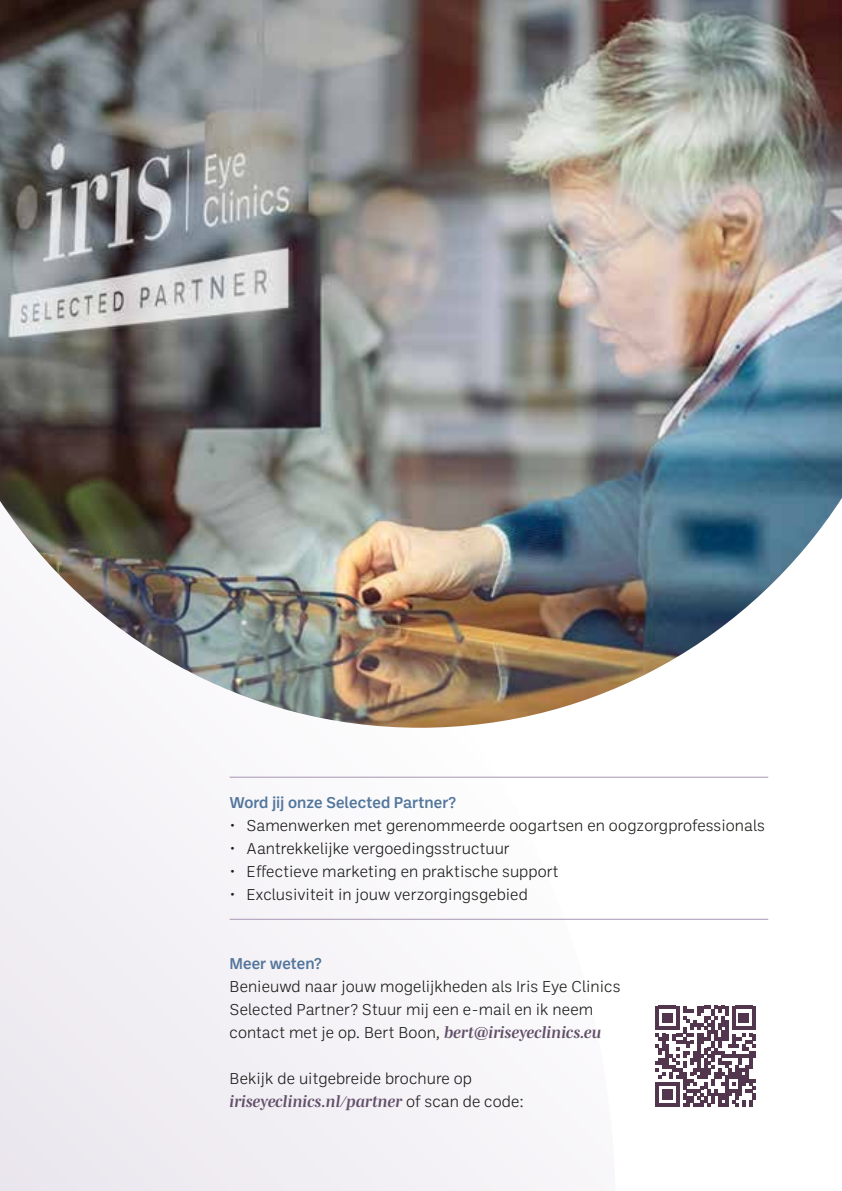
<style>
.page{position:relative;width:842px;height:1191px;background:#fff}
.page>*{position:absolute;margin:0;border:0;box-sizing:border-box;transform-origin:0 0}
.t1{font:300 16px/23px "Ballinger";color:#1d1d1b}
.t2{font:italic 700 16px "Mencken Std";color:#63506a}
.t3{font:500 16px "Ballinger";color:#53769c}
.s1{font-family:"Mencken Std";font-weight:700;font-style:italic;color:#63506a}
.s2{font-family:"Ballinger";font-weight:300;font-style:normal;color:#1d1d1b}
</style>
<div class="page">
<img style="left:0;top:0;width:842px;height:643px">
<img style="left:0;top:268px;width:700px;height:923px">
<hr style="left:230px;top:776px;width:538px;height:1px;background:#a896b5">
<hr style="left:230px;top:918px;width:538px;height:1px;background:#a896b5">
<svg style="left:655px;top:1005px;width:101px;height:101px"></svg>
<p class="t3" style="left:230px;top:792px;width:228px">Word jij onze Selected Partner?</p>
<p class="t1" style="left:230px;top:813px;width:537px">• Samenwerken met gerenommeerde oogartsen en oogzorgprofessionals</p>
<p class="t1" style="left:230px;top:836px;width:282px">• Aantrekkelijke vergoedingsstructuur</p>
<p class="t1" style="left:230px;top:859px;width:331px">• Effectieve marketing en praktische support</p>
<p class="t1" style="left:230px;top:882px;width:300px">• Exclusiviteit in jouw verzorgingsgebied</p>
<p class="t3" style="left:230px;top:952px;width:94px">Meer weten?</p>
<p class="t1" style="left:230px;top:974px;width:392px">Benieuwd naar jouw mogelijkheden als Iris Eye Clinics<br>Selected Partner? Stuur mij een e-mail en ik neem contact met je op. Bert Boon, <span class="s1">bert@iriseyeclinics.eu</span></p>
<p class="t1" style="left:230px;top:1066px;width:244px">Bekijk de uitgebreide brochure op</p>
<p class="t2" style="left:230px;top:1092px;width:296px">iriseyeclinics.nl/partner <span class="s2">of scan de code:</span></p>
</div>
